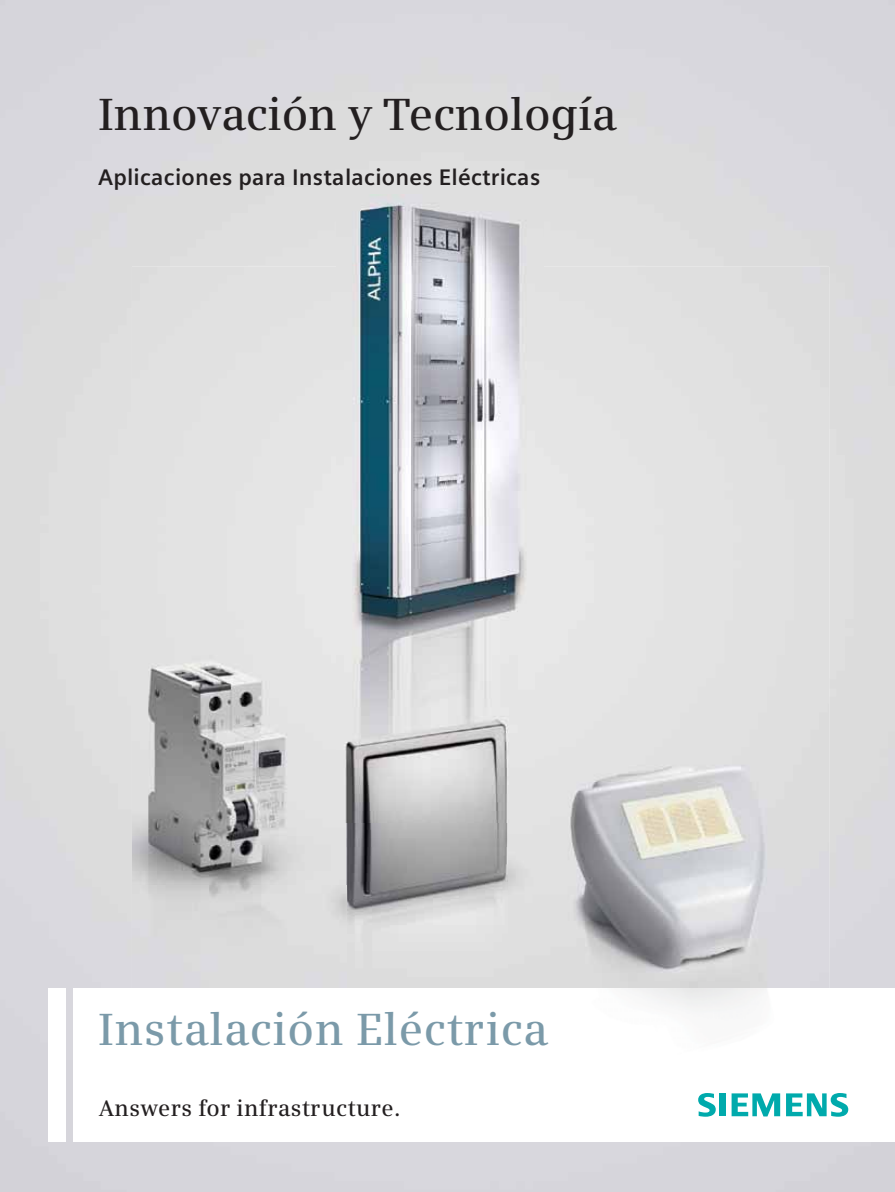
<style>
.page{position:relative;width:895px;height:1192px;background:#fff}
.page>*{position:absolute;margin:0;border:0;box-sizing:border-box;transform-origin:0 0}
.t1{font:600 45px "Siemens Serif OT";letter-spacing:-.005em;color:#231f20}
.t2{font:600 45px "Siemens Serif OT";letter-spacing:.015em;color:#7b9aa9}
.t3{font:700 22.5px "Siemens Sans OT";letter-spacing:.01em;color:#231f20}
.t4{font:600 22.5px "Siemens Serif OT";letter-spacing:.015em;color:#231f20}
</style>
<div class="page">
<svg style="left:698px;top:1093px;width:17px;height:23px"></svg>
<div style="left:719px;top:1093px;width:6px;height:22px;background:#00aaac"></div>
<svg style="left:731px;top:1093px;width:48px;height:23px"></svg>
<svg style="left:786px;top:1093px;width:61px;height:23px"></svg>
<img style="left:336px;top:194px;width:207px;height:627px">
<img style="left:132px;top:266px;width:214px;height:722px">
<div style="left:542px;top:266px;width:286px;height:412px;background:#e3e3e3"></div>
<img style="left:507px;top:678px;width:321px;height:310px">
<img style="left:346px;top:821px;width:161px;height:167px">
<h1 class="t1" style="left:98px;top:96px;width:520px">Innovación y Tecnología</h1>
<p class="t3" style="left:98px;top:168px;width:443px">Aplicaciones para Instalaciones Eléctricas</p>
<h1 class="t2" style="left:98px;top:1010px;width:451px">Instalación Eléctrica</h1>
<p class="t4" style="left:99px;top:1098px;width:302px">Answers for infrastructure.</p>
</div>
